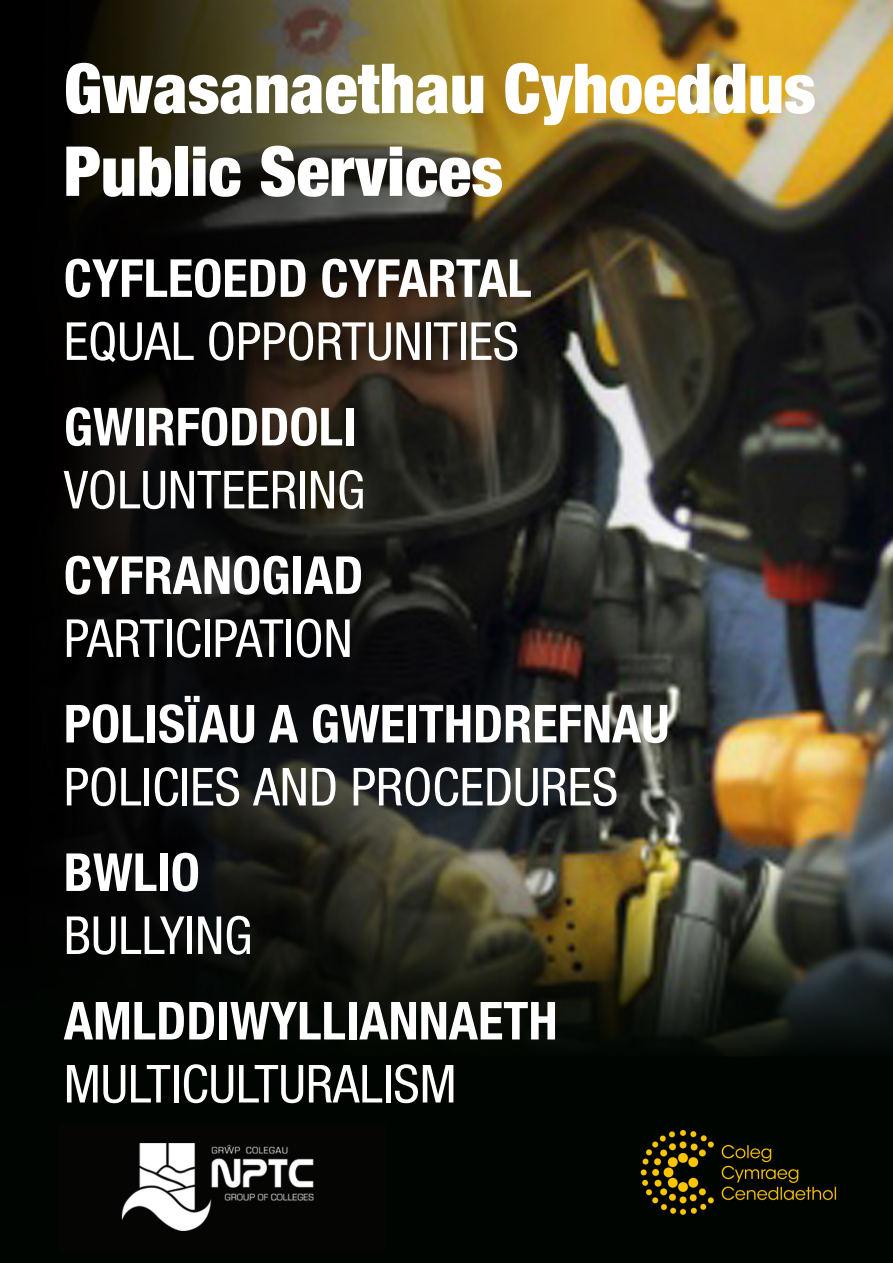
<style>
.page{position:relative;width:893px;height:1263px;background:#fff}
.page>*{position:absolute;margin:0;border:0;box-sizing:border-box;transform-origin:0 0}
.t1{font:900 condensed 69px "Helvetica Neue LT Pro";color:#fff}
.t2{font:700 condensed 52.5px/63px "Helvetica Neue LT Pro";color:#fff}
.t3{font:condensed 52.5px "Helvetica Neue LT Pro";color:#fff}
.s1{font-weight:400}
</style>
<div class="page">
<img style="left:0;top:0;width:893px;height:1263px">
<img style="left:60px;top:1125px;width:325px;height:125px">
<p class="t1" style="left:64px;top:47px;width:754px">Gwasanaethau Cyhoeddus</p>
<p class="t1" style="left:64px;top:130px;width:441px">Public Services</p>
<p class="t2" style="left:64px;top:247px;width:469px">CYFLEOEDD CYFARTAL</p>
<p class="t3" style="left:64px;top:310px;width:457px">EQUAL OPPORTUNITIES</p>
<p class="t2" style="left:64px;top:395px;width:294px">GWIRFODDOLI</p>
<p class="t3" style="left:64px;top:459px;width:303px">VOLUNTEERING</p>
<p class="t2" style="left:64px;top:544px;width:301px">CYFRANOGIAD</p>
<p class="t3" style="left:64px;top:607px;width:290px">PARTICIPATION</p>
<p class="t2" style="left:64px;top:692px;width:607px">POLISÏAU A GWEITHDREFNAU<br><span class="s1">POLICIES AND PROCEDURES</span></p>
<p class="t2" style="left:64px;top:841px;width:138px">BWLIO</p>
<p class="t3" style="left:64px;top:904px;width:190px">BULLYING</p>
<p class="t2" style="left:64px;top:989px;width:495px">AMLDDIWYLLIANNAETH</p>
<p class="t3" style="left:64px;top:1053px;width:394px">MULTICULTURALISM</p>
</div>
